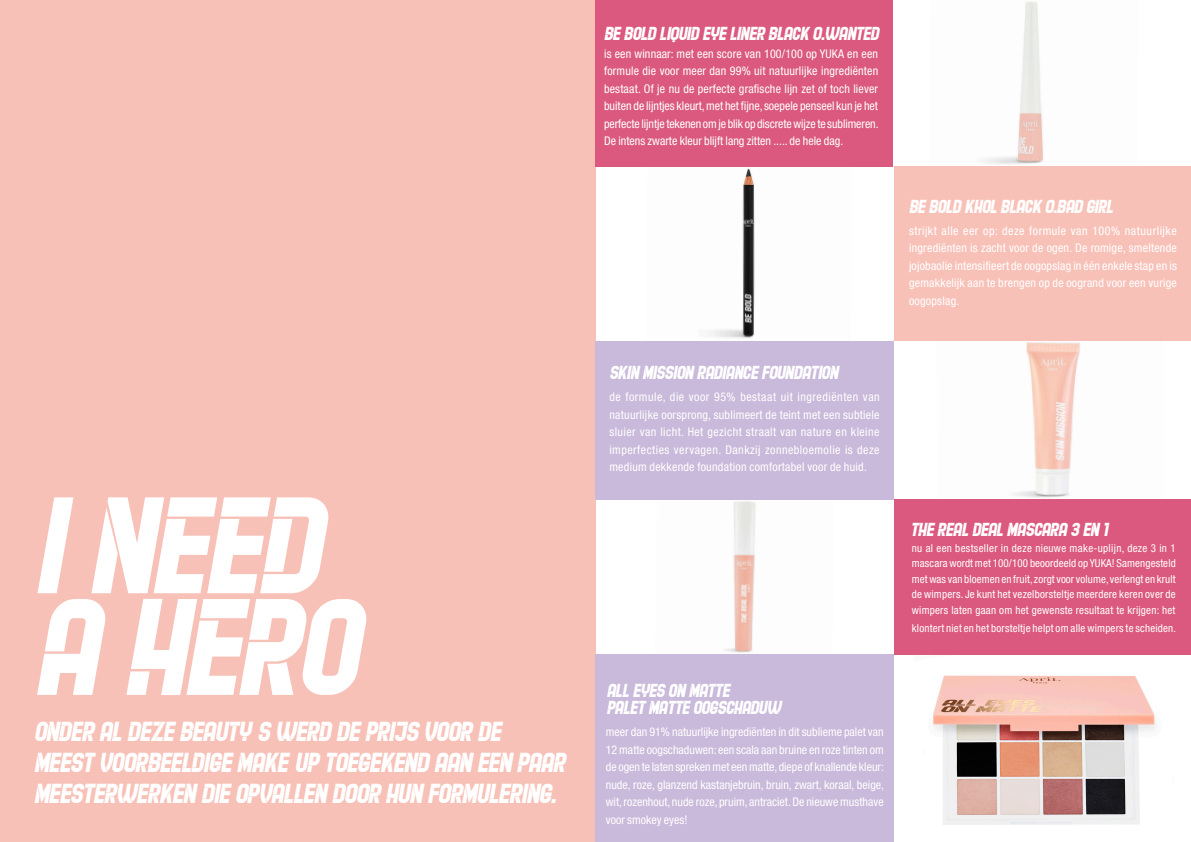
<style>
.page{position:relative;width:1191px;height:842px;background:#fff}
.page>*{position:absolute;margin:0;border:0;box-sizing:border-box;transform-origin:0 0}
.Okstyle{font:139px "Restaurant Menu";color:#fff}
.Okstyle-2{font:28px/31px "Restaurant Menu";color:#fff}
.Okstyle-3{font:19.2px "Restaurant Menu";color:#fff}
.Okstyle-4{font:italic condensed 12px/17.5px "Helvetica Neue 57";letter-spacing:.015em;color:#fff;text-align:justify}
.Okstyle-5{font:italic condensed 11px/15.5px "Helvetica Neue 57";letter-spacing:.02em;color:#fff;text-align:justify}
</style>
<div class="page">
<div style="left:0;top:0;width:595px;height:842px;background:#f8c1b8"></div>
<img style="left:933px;top:675px;width:223px;height:150px">
<img style="left:1012px;top:342px;width:68px;height:156px">
<img style="left:982px;top:1px;width:61px;height:163px">
<img style="left:655px;top:499px;width:178px;height:156px">
<img style="left:646px;top:166px;width:206px;height:172px">
<div style="left:595px;top:655px;width:299px;height:187px;background:#c9b9da"></div>
<div style="left:595px;top:341px;width:299px;height:158px;background:#c9b9da"></div>
<div style="left:595px;top:0;width:298px;height:166px;background:#db587e"></div>
<div style="left:894px;top:499px;width:297px;height:156px;background:#db587e"></div>
<div style="left:894px;top:166px;width:297px;height:175px;background:#f8c1b8"></div>
<p class="Okstyle" style="left:34px;top:497px;width:286px">I NEED</p>
<p class="Okstyle" style="left:34px;top:599px;width:322px">A HERO</p>
<p class="Okstyle-2" style="left:34px;top:718px;width:532px">ONDER AL DEZE BEAUTY S WERD DE PRIJS VOOR DE<br>MEEST VOORBEELDIGE MAKE-UP TOEGEKEND AAN EEN PAAR<br>MEESTERWERKEN DIE OPVALLEN DOOR HUN FORMULERING.</p>
<p class="Okstyle-3" style="left:604px;top:27px;width:276px">BE BOLD LIQUID EYE LINER BLACK 0.WANTED</p>
<p class="Okstyle-4" style="left:604px;top:45px;width:276px">is een winnaar: met een score van 100/100 op YUKA en een formule die voor meer dan 99% uit natuurlijke ingrediënten bestaat. Of je nu de perfecte grafische lijn zet of toch liever buiten de lijntjes kleurt, met het fijne, soepele penseel kun je het perfecte lijntje tekenen om je blik op discrete wijze te sublimeren.<br>De intens zwarte kleur blijft lang zitten ..... de hele dag.</p>
<p class="Okstyle-3" style="left:609px;top:365px;width:230px">SKIN MISSION RADIANCE FOUNDATION</p>
<p class="Okstyle-4" style="left:609px;top:388px;width:272px">de formule, die voor 95% bestaat uit ingrediënten van natuurlijke oorsprong, sublimeert de teint met een subtiele sluier van licht. Het gezicht straalt van nature en kleine imperfecties vervagen. Dankzij zonnebloemolie is deze medium dekkende foundation comfortabel voor de huid.</p>
<p class="Okstyle-3" style="left:607px;top:684px;width:124px">ALL EYES ON MATTE</p>
<p class="Okstyle-3" style="left:607px;top:700px;width:175px">PALET MATTE OOGSCHADUW</p>
<p class="Okstyle-4" style="left:606px;top:723px;width:280px">meer dan 91% natuurlijke ingrediënten in dit sublieme palet van 12 matte oogschaduwen: een scala aan bruine en roze tinten om de ogen te laten spreken met een matte, diepe of knallende kleur: nude, roze, glanzend kastanjebruin, bruin, zwart, koraal, beige, wit, rozenhout, nude roze, pruim, antraciet. De nieuwe musthave voor smokey eyes!</p>
<p class="Okstyle-3" style="left:909px;top:199px;width:205px">BE BOLD KHOL BLACK 0.BAD GIRL</p>
<p class="Okstyle-4" style="left:909px;top:222px;width:269px">strijkt alle eer op: deze formule van 100% natuurlijke ingrediënten is zacht voor de ogen. De romige, smeltende jojobaolie intensifieert de oogopslag in één enkele stap en is gemakkelijk aan te brengen op de oogrand voor een vurige oogopslag.</p>
<p class="Okstyle-3" style="left:910px;top:522px;width:199px">THE REAL DEAL MASCARA 3 EN 1</p>
<p class="Okstyle-5" style="left:912px;top:540px;width:265px">nu al een bestseller in deze nieuwe make-uplijn, deze 3 in 1 mascara wordt met 100/100 beoordeeld op YUKA! Samengesteld met was van bloemen en fruit, zorgt voor volume, verlengt en krult de wimpers. Je kunt het vezelborsteltje meerdere keren over de wimpers laten gaan om het gewenste resultaat te krijgen: het</p>
<p class="Okstyle-5" style="left:912px;top:620px;width:266px">klontert niet en het borsteltje helpt om alle wimpers te scheiden.</p>
</div>
